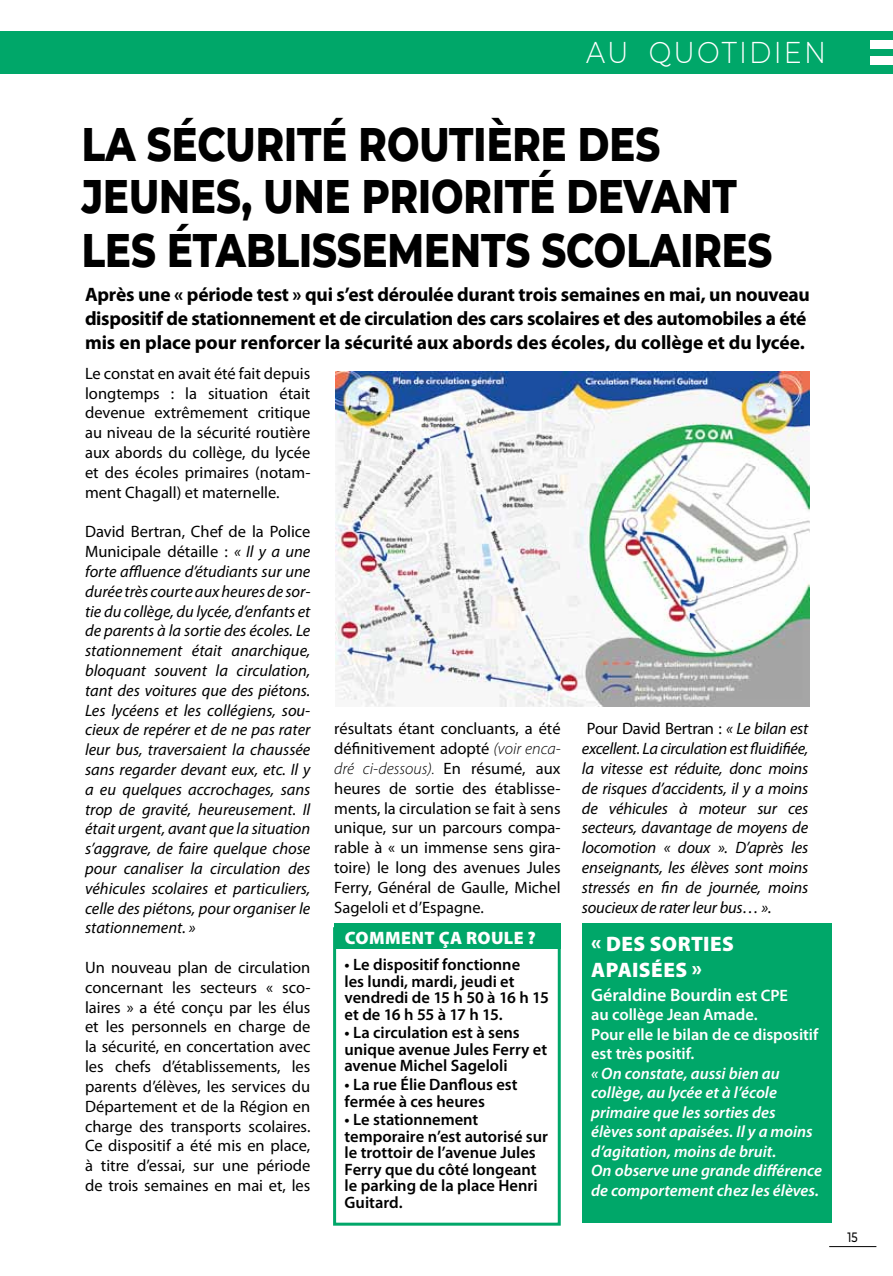
<style>
.page{position:relative;width:893px;height:1276px;background:#fff}
.page>*{position:absolute;margin:0;border:0;box-sizing:border-box;transform-origin:0 0}
.t1{font:800 48px "Montserrat";color:#000;scale:.8 1}
.t2{font:300 30px "Montserrat";letter-spacing:.08em;color:#fff;scale:.9 1}
.t3{font:900 21px/25.5px "Myriad Pro";letter-spacing:.02em;color:#fff}
.t4{font:700 19.5px/24px "Myriad Pro";letter-spacing:-.015em;color:#000}
.t5{font:600 18px "Myriad Pro";letter-spacing:-.005em;color:#fff}
.t6{font:900 18px "Myriad Pro";letter-spacing:.02em;color:#fff}
.t7{font:italic 16.5px/19.8px "Myriad Pro";letter-spacing:-.01em;color:#000;text-align:justify}
.t8{font:16.5px/19.8px "Myriad Pro";color:#000;text-align:justify}
.t9{font:600 16.5px/16.5px "Myriad Pro";color:#000}
.t10{font:italic 600 16.5px/19.5px "Myriad Pro";color:#fff}
.t11{font:600 16.5px/19.5px "Myriad Pro";letter-spacing:-.005em;color:#fff}
.t12{font:500 13.5px "Montserrat";color:#000;scale:.8 1}
.s1{font-style:normal}
.s2{font-weight:300;font-style:italic}
.s3{font-size:16.5px}
</style>
<div class="page">
<hr style="left:829px;top:1246px;width:47px;height:1px;background:#000">
<div style="left:0;top:31px;width:893px;height:42px;background:#00a769"></div>
<div style="left:871px;top:40px;width:22px;height:9px;background:#fff"></div>
<div style="left:871px;top:56px;width:22px;height:9px;background:#fff"></div>
<div style="left:583px;top:923px;width:249px;height:299px;background:#00a769"></div>
<div style="left:335px;top:923px;width:226px;height:26px;background:#00a769"></div>
<div style="left:333px;top:927px;width:228px;height:298px;border:3px solid #00a769"></div>
<img style="left:336px;top:371px;width:474px;height:335px">
<h2 class="t2" style="left:586px;top:32px;width:268px">AU QUOTIDIEN</h2>
<h1 class="t1" style="left:82px;top:108px;width:210px">LA SÉCURIT</h1>
<h1 class="t1" style="left:322px;top:108px;width:78px">É ROUTI</h1>
<h1 class="t1" style="left:487px;top:108px;width:148px">ÈRE DES</h1>
<h1 class="t1" style="left:82px;top:161px;width:62px">JEUNES</h1>
<h1 class="t1" style="left:242px;top:161px;width:64px">, UNE</h1>
<h1 class="t1" style="left:362px;top:161px;width:31px">PRIORIT</h1>
<h1 class="t1" style="left:529px;top:161px;width:190px">É DE VANT</h1>
<h1 class="t1" style="left:82px;top:215px;width:31px">LES</h1>
<h1 class="t1" style="left:167px;top:215px;width:169px">ÉTABLISSEMENTS</h1>
<h1 class="t1" style="left:541px;top:215px;width:99px">SCOLAIRES</h1>
<p class="t4" style="left:85px;top:282px;width:726px">Après une « période test » qui s’est déroulée durant trois semaines en mai, un nouveau dispositif de stationnement et de circulation des cars scolaires et des automobiles a été mis en place pour renforcer la sécurité aux abords des écoles, du collège et du lycée.</p>
<p class="t8" style="left:85px;top:363px;width:227px">Le constat en avait été fait depuis longtemps : la situation était devenue extrêmement critique au niveau de la sécurité routière aux abords du collège, du lycée et des écoles primaires (notam&shy;ment Chagall) et maternelle.</p>
<p class="t7" style="left:85px;top:521px;width:227px"><span class="s1">David Bertran, Chef de la Police Municipale détaille :</span> « Il y a une forte affluence d’étudiants sur une durée très courte aux heures de sor&shy;tie du collège, du lycée, d’enfants et de parents à la sortie des écoles. Le stationnement était anarchique, bloquant souvent la circulation, tant des voitures que des piétons.<br>Les lycéens et les collégiens, sou&shy;cieux de repérer et de ne pas rater leur bus, traversaient la chaussée sans regarder devant eux, etc. Il y a eu quelques accrochages, sans trop de gravité, heureusement. Il était urgent, avant que la situation s’aggrave, de faire quelque chose pour canaliser la circulation des véhicules scolaires et particuliers, celle des piétons, pour organiser le stationnement. »</p>
<p class="t8" style="left:85px;top:957px;width:227px">Un nouveau plan de circulation concernant les secteurs « sco&shy;laires » a été conçu par les élus et les personnels en charge de la sécurité, en concertation avec les chefs d’établissements, les parents d’élèves, les services du Département et de la Région en charge des transports scolaires.<br>Ce dispositif a été mis en place, à titre d’essai, sur une période de trois semaines en mai et, les</p>
<p class="t8" style="left:334px;top:718px;width:228px">résultats étant concluants, a été définitivement adopté <span class="s2">(voir enca&shy;dré ci-dessous).</span> En résumé, aux heures de sortie des établisse&shy;ments, la circulation se fait à sens unique, sur un parcours compa&shy;rable à « un immense sens gira&shy;toire) le long des avenues Jules Ferry, Général de Gaulle, Michel Sageloli et d’Espagne.</p>
<p class="t7" style="left:582px;top:718px;width:228px;text-indent:5px"><span class="s1">Pour David Bertran :</span> « Le bilan est excellent. La circulation est fluidifiée, la vitesse est réduite, donc moins de risques d’accidents, il y a moins de véhicules à moteur sur ces secteurs, davantage de moyens de locomotion « doux ». D’après les enseignants, les élèves sont moins stressés en fin de journée, moins soucieux de rater leur bus… ».</p>
<p class="t6" style="left:345px;top:927px;width:192px">COMMENT ÇA ROULE ?</p>
<p class="t9" style="left:345px;top:956px;width:206px">• Le dispositif fonctionne<br>les lundi, mardi, jeudi et vendredi de 15 h 50 à 16 h 15 et de 16 h 55 à 17 h 15.</p>
<p class="t9" style="left:345px;top:1024px;width:204px">• La circulation est à sens unique avenue Jules Ferry et avenue Michel Sageloli</p>
<p class="t9" style="left:345px;top:1075px;width:174px">• La rue Élie Danflous est fermée à ces heures</p>
<p class="t9" style="left:345px;top:1111px;width:205px">• Le stationnement temporaire n’est autorisé sur le trottoir de l’avenue Jules<br>Ferry que du côté longeant le parking de la place Henri<br>Guitard.</p>
<p class="t3" style="left:591px;top:932px;width:144px">« DES SORTIES<br>APAISÉES »</p>
<p class="t5" style="left:591px;top:983px;width:196px">Géraldine Bourdin <span class="s3">est CPE</span></p>
<p class="t11" style="left:591px;top:1004px;width:229px">au collège Jean Amade.<br>Pour elle le bilan de ce dispositif est très positif.</p>
<p class="t10" style="left:591px;top:1063px;width:232px">« On constate, aussi bien au collège, au lycée et à l’école primaire que les sorties des<br>élèves sont apaisées. Il y a moins d’agitation, moins de bruit.<br>On observe une grande différence de comportement chez les élèves.</p>
<p class="t12" style="left:848px;top:1227px;width:14px">15</p>
</div>
